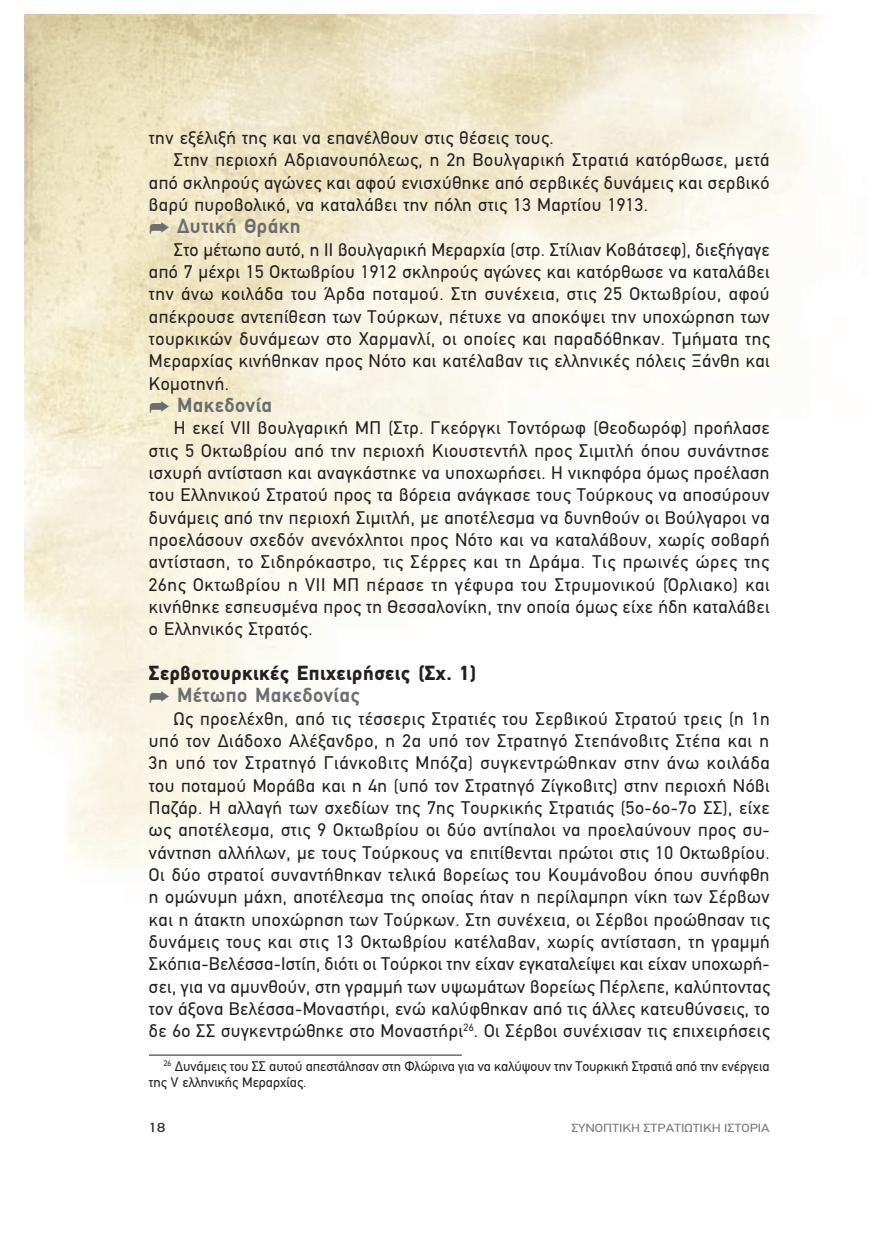
<style>
.page{position:relative;width:869px;height:1241px;background:#fff}
.page>*{position:absolute;margin:0;border:0;box-sizing:border-box;transform-origin:0 0}
.t1{font:900 20.47px/22.4px "PF Din Text";letter-spacing:.025em;color:#231f20}
.t2{font:700 20.47px "PF Din Text";letter-spacing:.025em;color:#6c6d70}
.t3{font:18.38px/22.4px "PF Din Text";letter-spacing:.025em;color:#231f20;text-align:justify}
.t4{font:14px/15.8px "PF Din Text";color:#231f20}
.t5{font:13.12px "PF Din Text";color:#231f20;scale:1.33 1}
.t6{font:11.9px "PF Din Text";color:#76787b;scale:1.2 1}
.s1{font-weight:700;color:#6c6d70}
</style>
<div class="page">
<hr style="left:149px;top:1054px;width:312px;height:1px;background:#231f20">
<svg style="left:150px;top:222px;width:19px;height:12px"></svg>
<svg style="left:150px;top:401px;width:19px;height:12px"></svg>
<svg style="left:150px;top:691px;width:19px;height:12px"></svg>
<p class="t3" style="left:149px;top:126px;width:406px">την εξέλιξή της και να επανέλθουν στις θέσεις τους.</p>
<p class="t3" style="left:174px;top:149px;width:596px">Στην περιοχή Αδριανουπόλεως, η 2η Βουλγαρική Στρατιά κατόρθωσε, μετά</p>
<p class="t3" style="left:149px;top:171px;width:622px">από σκληρούς αγώνες και αφού ενισχύθηκε από σερβικές δυνάμεις και σερβικό</p>
<p class="t3" style="left:149px;top:193px;width:500px">βαρύ πυροβολικό, να καταλάβει την πόλη στις 13 Μαρτίου 1913.</p>
<p class="t2" style="left:177px;top:214px;width:125px">Δυτική Θράκη</p>
<p class="t3" style="left:149px;top:238px;width:622px;text-indent:25px">Στο μέτωπο αυτό, η ΙΙ βουλγαρική Μεραρχία (στρ. Στίλιαν Κοβάτσεφ), διεξήγαγε από 7 μέχρι 15 Οκτωβρίου 1912 σκληρούς αγώνες και κατόρθωσε να καταλάβει την άνω κοιλάδα του Άρδα ποταμού. Στη συνέχεια, στις 25 Οκτωβρίου, αφού απέκρουσε αντεπίθεση των Τούρκων, πέτυχε να αποκόψει την υποχώρηση των τουρκικών δυνάμεων στο Χαρμανλί, οι οποίες και παραδόθηκαν. Τμήματα της Μεραρχίας κινήθηκαν προς Νότο και κατέλαβαν τις ελληνικές πόλεις Ξάνθη και Κομοτηνή.</p>
<p class="t2" style="left:177px;top:393px;width:96px">Μακεδονία</p>
<p class="t3" style="left:149px;top:417px;width:622px;text-indent:25px">Η εκεί VΙΙ βουλγαρική ΜΠ (Στρ. Γκεόργκι Τοντόρωφ (Θεοδωρόφ) προήλασε στις 5 Οκτωβρίου από την περιοχή Κιουστεντήλ προς Σιμιτλή όπου συνάντησε ισχυρή αντίσταση και αναγκάστηκε να υποχωρήσει. Η νικηφόρα όμως προέλαση του Ελληνικού Στρατού προς τα βόρεια ανάγκασε τους Τούρκους να αποσύρουν δυνάμεις από την περιοχή Σιμιτλή, με αποτέλεσμα να δυνηθούν οι Βούλγαροι να προελάσουν σχεδόν ανενόχλητοι προς Νότο και να καταλάβουν, χωρίς σοβαρή αντίσταση, το Σιδηρόκαστρο, τις Σέρρες και τη Δράμα. Τις πρωινές ώρες της 26ης Οκτωβρίου η VΙΙ ΜΠ πέρασε τη γέφυρα του Στρυμονικού (Όρλιακο) και κινήθηκε εσπευσμένα προς τη Θεσσαλονίκη, την οποία όμως είχε ήδη καταλάβει ο Ελληνικός Στρατός.</p>
<p class="t1" style="left:177px;top:661px;width:300px;text-indent:-28px">Σερβοτουρκικές Επιχειρήσεις (Σχ. 1)<br><span class="s1">Μέτωπο Μακεδονίας</span></p>
<p class="t3" style="left:149px;top:707px;width:622px;text-indent:25px">Ως προελέχθη, από τις τέσσερις Στρατιές του Σερβικού Στρατού τρεις (η 1η υπό τον Διάδοχο Αλέξανδρο, η 2α υπό τον Στρατηγό Στεπάνοβιτς Στέπα και η 3η υπό τον Στρατηγό Γιάνκοβιτς Μπόζα) συγκεντρώθηκαν στην άνω κοιλάδα του ποταμού Μοράβα και η 4η (υπό τον Στρατηγό Ζίγκοβιτς) στην περιοχή Νόβι Παζάρ. Η αλλαγή των σχεδίων της 7ης Τουρκικής Στρατιάς (5ο-6ο-7ο ΣΣ), είχε ως αποτέλεσμα, στις 9 Οκτωβρίου οι δύο αντίπαλοι να προελαύνουν προς συ&shy;νάντηση αλλήλων, με τους Τούρκους να επιτίθενται πρώτοι στις 10 Οκτωβρίου.<br>Οι δύο στρατοί συναντήθηκαν τελικά βορείως του Κουμάνοβου όπου συνήφθη η ομώνυμη μάχη, αποτέλεσμα της οποίας ήταν η περίλαμπρη νίκη των Σέρβων και η άτακτη υποχώρηση των Τούρκων. Στη συνέχεια, οι Σέρβοι προώθησαν τις δυνάμεις τους και στις 13 Οκτωβρίου κατέλαβαν, χωρίς αντίσταση, τη γραμμή Σκόπια-Βελέσσα-Ιστίπ, διότι οι Τούρκοι την είχαν εγκαταλείψει και είχαν υποχωρή&shy;σει, για να αμυνθούν, στη γραμμή των υψωμάτων βορείως Πέρλεπε, καλύπτοντας τον άξονα Βελέσσα-Μοναστήρι, ενώ καλύφθηκαν από τις άλλες κατευθύνσεις, το δε 6ο ΣΣ συγκεντρώθηκε στο Μοναστήρι<sup>26</sup>. Οι Σέρβοι συνέχισαν τις επιχειρήσεις</p>
<p class="t4" style="left:149px;top:1058px;width:622px;text-indent:15px"><sup>26</sup> Δυνάμεις του ΣΣ αυτού απεστάλησαν στη Φλώρινα για να καλύψουν την Τουρκική Στρατιά από την ενέργεια της V ελληνικής Μεραρχίας.</p>
<p class="t5" style="left:149px;top:1119px;width:14px">18</p>
<p class="t6" style="left:571px;top:1120px;width:167px">ΣΥΝΟΠΤΙΚΗ ΣΤΡΑΤΙΩΤΙΚΗ ΙΣΤΟΡΙΑ</p>
</div>
